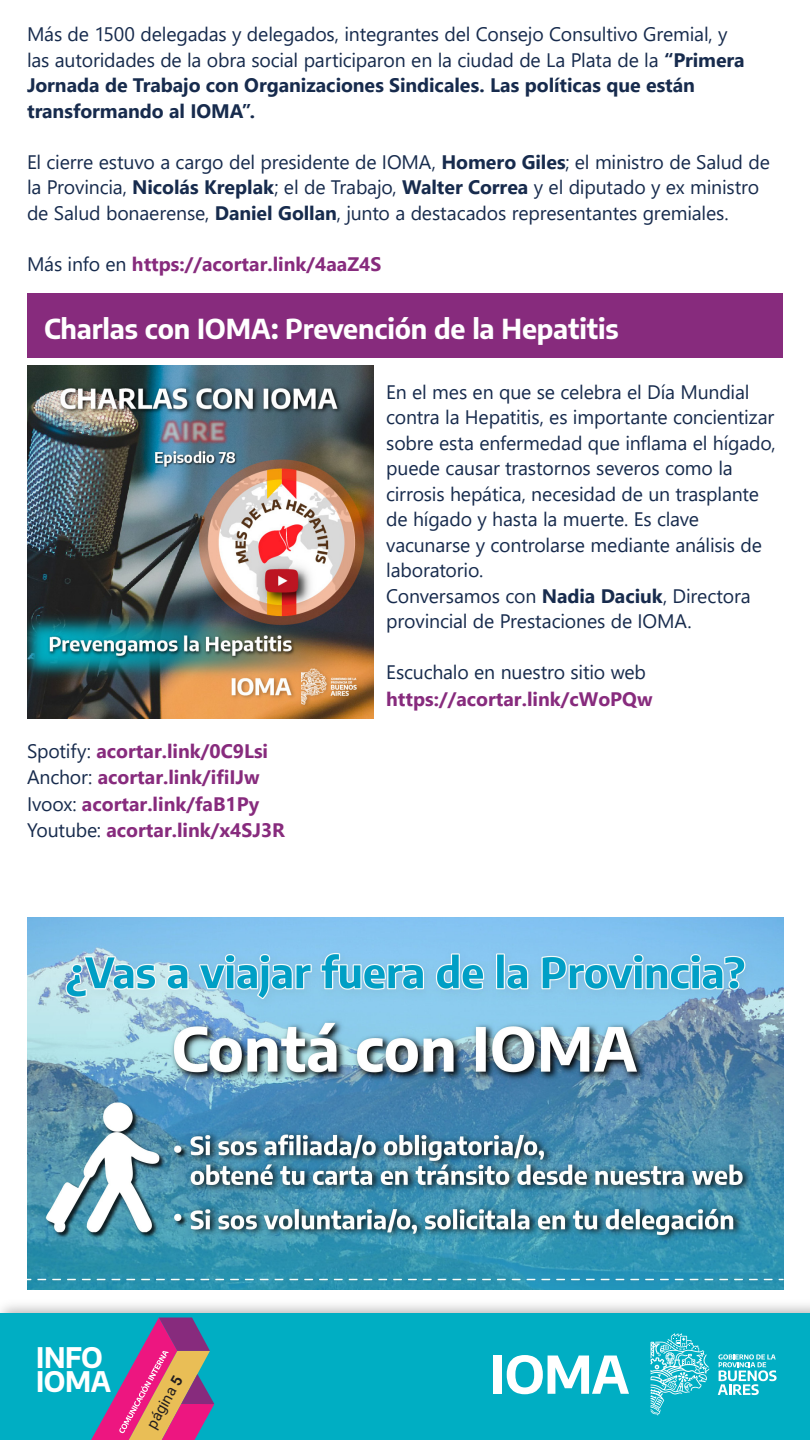
<style>
.page{position:relative;width:810px;height:1440px;background:#fff}
.page>*{position:absolute;margin:0;border:0;box-sizing:border-box;transform-origin:0 0}
.t1{font:700 27.83px/24.1px "Encode Sans";letter-spacing:-.015em;color:#fff}
.t2{font:700 27px "Encode Sans";letter-spacing:-.005em;color:#fff}
.t3{font:19.5px/25.5px "Segoe UI";letter-spacing:-.01em;color:#172b4d}
.t4{font:700 19.5px/26.2px "Segoe UI";color:#872b7d}
.t5{font:15px "Roboto";color:#231f20}
.s1{font-weight:700}
.s2{font-weight:400;color:#172b4d}
</style>
<div class="page">
<img style="left:0;top:1305px;width:810px;height:9px">
<div style="left:0;top:1314px;width:810px;height:126px;background:#00aec3"></div>
<svg style="left:718px;top:1354px;width:59px;height:41px"></svg>
<svg style="left:651px;top:1333px;width:58px;height:82px"></svg>
<div style="left:494px;top:1356px;width:8px;height:38px;background:#fff"></div>
<svg style="left:507px;top:1355px;width:122px;height:39px"></svg>
<svg style="left:91px;top:1317px;width:123px;height:123px"></svg>
<img style="left:27px;top:366px;width:347px;height:352px">
<img style="left:27px;top:917px;width:757px;height:373px">
<div style="left:27px;top:293px;width:756px;height:65px;background:#872b7d"></div>
<p class="t3" style="left:27px;top:20px;width:719px">Más de 1500 delegadas y delegados, integrantes del Consejo Consultivo Gremial, y las autoridades de la obra social participaron en la ciudad de La Plata de la <span class="s1">“Primera Jornada de Trabajo con Organizaciones Sindicales. Las políticas que están transformando al IOMA”.</span></p>
<p class="t3" style="left:27px;top:147px;width:744px">El cierre estuvo a cargo del presidente de IOMA, <span class="s1">Homero Giles</span>; el ministro de Salud de la Provincia, <span class="s1">Nicolás Kreplak</span>; el de Trabajo, <span class="s1">Walter Correa</span> y el diputado y ex ministro de Salud bonaerense, <span class="s1">Daniel Gollan</span>, junto a destacados representantes gremiales.</p>
<p class="t4" style="left:27px;top:250px;width:356px"><span class="s2">Más info en</span> https://acortar.link/4aaZ4S</p>
<p class="t2" style="left:44px;top:309px;width:576px">Charlas con IOMA: Prevención de la Hepatitis</p>
<p class="t4" style="left:27px;top:737px;width:260px"><span class="s2">Spotify:</span> acortar.link/0C9Lsi<br><span class="s2">Anchor:</span> acortar.link/ifiIJw<br><span class="s2">Ivoox:</span> acortar.link/faB1Py<br><span class="s2">Youtube:</span> acortar.link/x4SJ3R</p>
<p class="t3" style="left:386px;top:378px;width:391px">En el mes en que se celebra el Día Mundial contra la Hepatitis, es importante concientizar sobre esta enfermedad que inflama el hígado, puede causar trastornos severos como la cirrosis hepática, necesidad de un trasplante de hígado y hasta la muerte. Es clave vacunarse y controlarse mediante análisis de laboratorio.<br>Conversamos con <span class="s1">Nadia Daciuk</span>, Directora provincial de Prestaciones de IOMA.</p>
<p class="t3" style="left:386px;top:658px;width:261px">Escuchalo en nuestro sitio web</p>
<p class="t4" style="left:386px;top:684px;width:268px">https://acortar.link/cWoPQw</p>
<h1 class="t1" style="left:36px;top:1343px;width:77px">INFO<br>IOMA</h1>
<p class="t5" style="left:141px;top:1422px;width:59px;rotate:-61deg">página <span class="s1">5</span></p>
</div>
